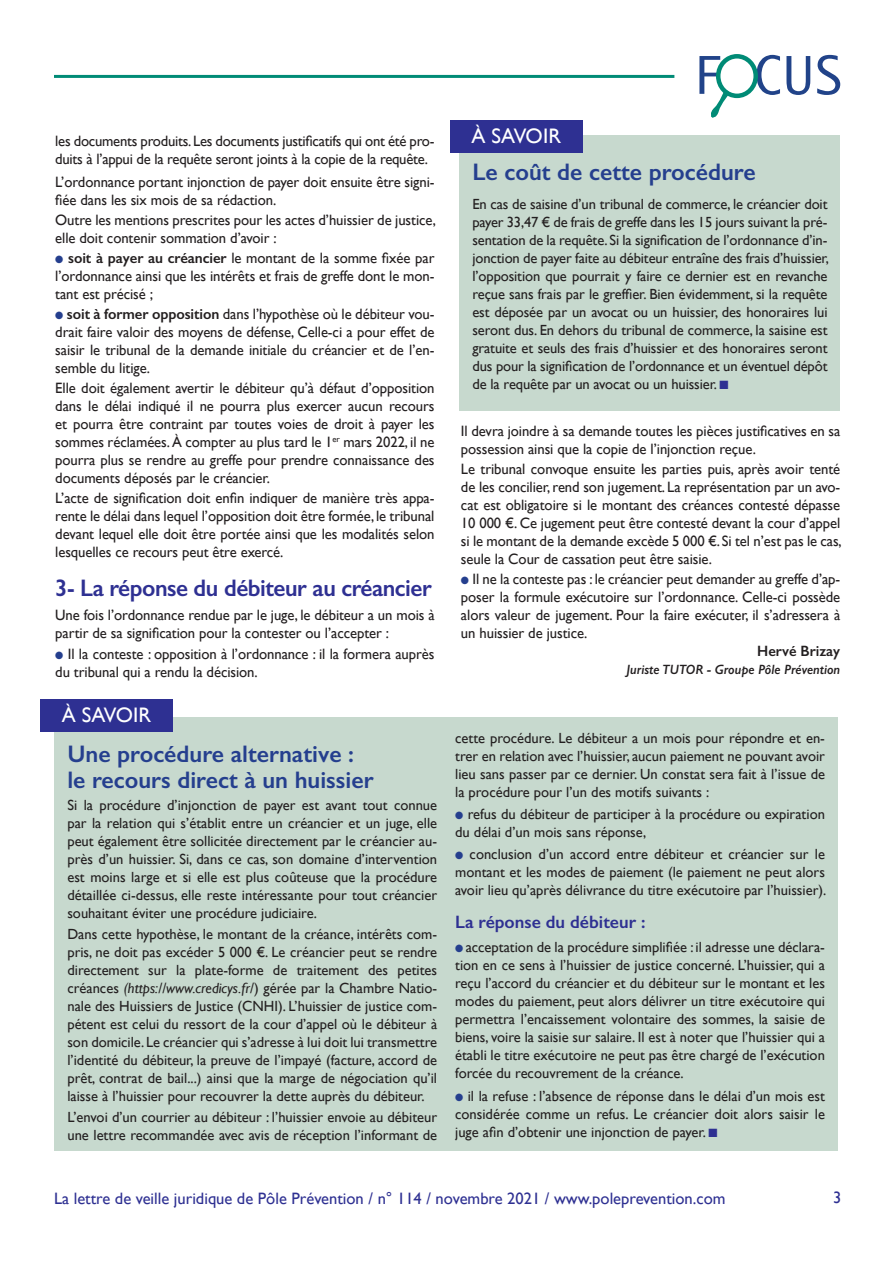
<style>
.page{position:relative;width:893px;height:1263px;background:#fff}
.page>*{position:absolute;margin:0;border:0;box-sizing:border-box;transform-origin:0 0}
.t1{font:600 24px/25.5px "Gill Sans";color:#253f8e}
.t2{font:600 24px "Gill Sans";letter-spacing:-.02em;color:#2e3092}
.t3{font:21px "Gill Sans";letter-spacing:.005em;color:#fff}
.t4{font:600 18px "Gill Sans";color:#2e3092}
.t5{font:16.5px "Gill Sans";color:#2e3092}
.t6{font:15px/18px "Gill Sans";letter-spacing:-.005em;color:#231f20}
.t7{font:600 15px "Gill Sans";color:#231f20}
.t8{font:14.7px/18px "Gill Sans";color:#231f20;text-align:justify}
.t9{font:italic 600 13.5px "Gill Sans";color:#231f20}
.s1{color:#253f8e}
.s2{font-weight:600}
.s3{font-style:italic}
.s4{color:#2e3092}
</style>
<div class="page">
<div style="left:716px;top:54px;width:42px;height:44px;border:4px solid #008b76;border-radius:50%"></div>
<svg style="left:699px;top:55px;width:141px;height:63px"></svg>
<hr style="left:54px;top:75px;width:620px;height:3px;background:#008b76">
<div style="left:460px;top:135px;width:380px;height:275px;background:#c7d9ce"></div>
<div style="left:450px;top:120px;width:133px;height:32px;background:#2e3092"></div>
<div style="left:55px;top:718px;width:783px;height:433px;background:#c7d9ce"></div>
<div style="left:40px;top:699px;width:133px;height:32px;background:#2e3092"></div>
<p class="t6" style="left:55px;top:132px;width:381px">les documents produits. Les documents justificatifs qui ont été pro&shy;duits à l’appui de la requête seront joints à la copie de la requête.</p>
<p class="t6" style="left:55px;top:172px;width:381px">L’ordonnance portant injonction de payer doit ensuite être signi&shy;fiée dans les six mois de sa rédaction.</p>
<p class="t6" style="left:55px;top:211px;width:382px">Outre les mentions prescrites pour les actes d’huissier de justice, elle doit contenir sommation d’avoir :</p>
<p class="t6" style="left:55px;top:249px;width:381px;text-align:justify"><span class="s1">●</span> <span class="s2">soit à payer au créancier</span> le montant de la somme fixée par l’ordonnance ainsi que les intérêts et frais de greffe dont le mon&shy;tant est précisé ;</p>
<p class="t6" style="left:55px;top:305px;width:381px;text-align:justify"><span class="s1">●</span> <span class="s2">soit à former opposition</span> dans l’hypothèse où le débiteur vou&shy;drait faire valoir des moyens de défense, Celle-ci a pour effet de saisir le tribunal de la demande initiale du créancier et de l’en&shy;semble du litige.</p>
<p class="t6" style="left:55px;top:379px;width:381px;text-align:justify">Elle doit également avertir le débiteur qu’à défaut d’opposition dans le délai indiqué il ne pourra plus exercer aucun recours et pourra être contraint par toutes voies de droit à payer les sommes réclamées. À compter au plus tard le 1<sup>er</sup> mars 2022, il ne pourra plus se rendre au greffe pour prendre connaissance des documents déposés par le créancier.</p>
<p class="t6" style="left:55px;top:489px;width:381px;text-align:justify">L’acte de signification doit enfin indiquer de manière très appa&shy;rente le délai dans lequel l’opposition doit être formée, le tribunal devant lequel elle doit être portée ainsi que les modalités selon lesquelles ce recours peut être exercé.</p>
<p class="t2" style="left:55px;top:573px;width:378px">3- La réponse du débiteur au créancier</p>
<p class="t6" style="left:55px;top:606px;width:381px">Une fois l’ordonnance rendue par le juge, le débiteur a un mois à partir de sa signification pour la contester ou l’accepter :</p>
<p class="t6" style="left:55px;top:644px;width:381px"><span class="s1">●</span> Il la conteste : opposition à l’ordonnance : il la formera auprès du tribunal qui a rendu la décision.</p>
<p class="t3" style="left:62px;top:703px;width:91px">À SAVOIR</p>
<p class="t1" style="left:67px;top:741px;width:308px">Une procédure alternative : le recours direct à un huissier</p>
<p class="t8" style="left:67px;top:796px;width:371px">Si la procédure d’injonction de payer est avant tout connue par la relation qui s’établit entre un créancier et un juge, elle peut également être sollicitée directement par le créancier au&shy;près d’un huissier. Si, dans ce cas, son domaine d’intervention est moins large et si elle est plus coûteuse que la procédure détaillée ci-dessus, elle reste intéressante pour tout créancier souhaitant éviter une procédure judiciaire.</p>
<p class="t8" style="left:67px;top:925px;width:371px">Dans cette hypothèse, le montant de la créance, intérêts com&shy;pris, ne doit pas excéder 5 000 €. Le créancier peut se rendre directement sur la plate-forme de traitement des petites créances <span class="s3">(https://www.credicys.fr/</span>) gérée par la Chambre Natio&shy;nale des Huissiers de Justice (CNHI). L’huissier de justice com&shy;pétent est celui du ressort de la cour d’appel où le débiteur à son domicile. Le créancier qui s’adresse à lui doit lui transmettre l’identité du débiteur, la preuve de l’impayé (facture, accord de prêt, contrat de bail...) ainsi que la marge de négociation qu’il laisse à l’huissier pour recouvrer la dette auprès du débiteur.</p>
<p class="t8" style="left:67px;top:1107px;width:371px">L’envoi d’un courrier au débiteur : l’huissier envoie au débiteur une lettre recommandée avec avis de réception l’informant de</p>
<p class="t3" style="left:471px;top:124px;width:91px">À SAVOIR</p>
<p class="t1" style="left:472px;top:159px;width:285px">Le coût de cette procédure</p>
<p class="t8" style="left:472px;top:195px;width:358px">En cas de saisine d’un tribunal de commerce, le créancier doit payer 33,47 € de frais de greffe dans les 15 jours suivant la pré&shy;sentation de la requête. Si la signification de l’ordonnance d’in&shy;jonction de payer faite au débiteur entraîne des frais d’huissier, l’opposition que pourrait y faire ce dernier est en revanche reçue sans frais par le greffier. Bien évidemment, si la requête est déposée par un avocat ou un huissier, des honoraires lui seront dus. En dehors du tribunal de commerce, la saisine est gratuite et seuls des frais d’huissier et des honoraires seront dus pour la signification de l’ordonnance et un éventuel dépôt de la requête par un avocat ou un huissier. <span class="s4">■</span></p>
<p class="t6" style="left:461px;top:422px;width:381px">Il devra joindre à sa demande toutes les pièces justificatives en sa possession ainsi que la copie de l’injonction reçue.</p>
<p class="t6" style="left:461px;top:460px;width:382px;text-align:justify">Le tribunal convoque ensuite les parties puis, après avoir tenté de les concilier, rend son jugement. La représentation par un avo&shy;cat est obligatoire si le montant des créances contesté dépasse 10 000 €. Ce jugement peut être contesté devant la cour d’appel si le montant de la demande excède 5 000 €. Si tel n’est pas le cas, seule la Cour de cassation peut être saisie.</p>
<p class="t6" style="left:461px;top:570px;width:381px;text-align:justify"><span class="s1">●</span> Il ne la conteste pas : le créancier peut demander au greffe d’ap&shy;poser la formule exécutoire sur l’ordonnance. Celle-ci possède alors valeur de jugement. Pour la faire exécuter, il s’adressera à un huissier de justice.</p>
<p class="t7" style="left:757px;top:642px;width:84px">Hervé Brizay</p>
<p class="t9" style="left:626px;top:661px;width:215px">Juriste TUTOR - Groupe Pôle Prévention</p>
<p class="t8" style="left:455px;top:728px;width:371px">cette procédure. Le débiteur a un mois pour répondre et en&shy;trer en relation avec l’huissier, aucun paiement ne pouvant avoir lieu sans passer par ce dernier. Un constat sera fait à l’issue de la procédure pour l’un des motifs suivants :</p>
<p class="t8" style="left:455px;top:805px;width:371px"><span class="s1">●</span> refus du débiteur de participer à la procédure ou expiration du délai d’un mois sans réponse,</p>
<p class="t8" style="left:455px;top:845px;width:373px"><span class="s1">●</span> conclusion d’un accord entre débiteur et créancier sur le montant et les modes de paiement (le paiement ne peut alors avoir lieu qu’après délivrance du titre exécutoire par l’huissier).</p>
<p class="t4" style="left:455px;top:911px;width:192px">La réponse du débiteur :</p>
<p class="t8" style="left:455px;top:938px;width:371px"><span class="s1">●</span> acceptation de la procédure simplifiée : il adresse une déclara&shy;tion en ce sens à l’huissier de justice concerné. L’huissier, qui a reçu l’accord du créancier et du débiteur sur le montant et les modes du paiement, peut alors délivrer un titre exécutoire qui permettra l’encaissement volontaire des sommes, la saisie de biens, voire la saisie sur salaire. Il est à noter que l’huissier qui a établi le titre exécutoire ne peut pas être chargé de l’exécution forcée du recouvrement de la créance.</p>
<p class="t8" style="left:455px;top:1087px;width:371px"><span class="s1">●</span> il la refuse : l’absence de réponse dans le délai d’un mois est considérée comme un refus. Le créancier doit alors saisir le juge afin d’obtenir une injonction de payer. <span class="s4">■</span></p>
<p class="t5" style="left:54px;top:1188px;width:673px">La lettre de veille juridique de Pôle Prévention / n° 114 / novembre 2021 / www.poleprevention.com</p>
<p class="t5" style="left:833px;top:1187px;width:10px">3</p>
</div>
